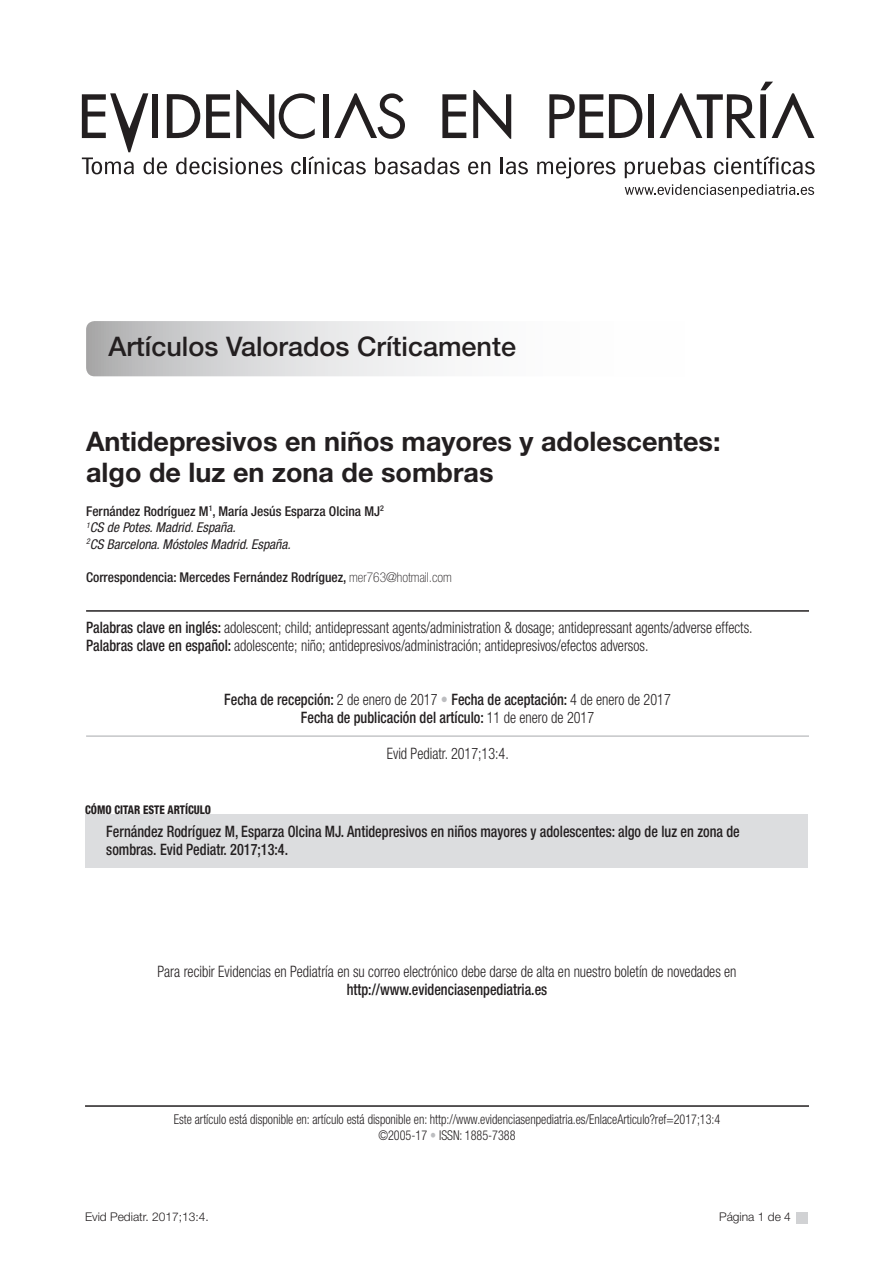
<style>
.page{position:relative;width:893px;height:1263px;background:#fff}
.page>*{position:absolute;margin:0;border:0;box-sizing:border-box;transform-origin:0 0}
.t1{font:700 27px/31.5px "Helvetica Neue LT Std";color:#231f20}
.t2{font:500 27px "Helvetica Neue";color:#231f20}
.t3{font:300 condensed 15.75px "Helvetica Neue LT Std";color:#231f20;scale:.9 1}
.t4{font:500 condensed 15.75px/18px "Helvetica Neue LT Std";color:#231f20;scale:.9 1}
.t5{font:300 condensed 13.5px/16.5px "Helvetica Neue LT Std";color:#231f20;text-align:center;scale:.9 1}
.t6{font:500 condensed 13.5px "Helvetica Neue LT Std";color:#231f20}
.t7{font:italic condensed 13.5px "Helvetica Neue LT Std";color:#231f20}
.t8{font:300 12px "Helvetica Neue";color:#231f20}
.t9{font:800 condensed 12px "Helvetica Neue LT Std";color:#231f20;scale:.9 1}
.s1{font-weight:100}
.s2{font-weight:500}
.s3{font-weight:300}
.s4{font-weight:300;color:#bcbdc0}
.s5{color:#bcbdc0}
</style>
<div class="page">
<div style="left:797px;top:1212px;width:11px;height:11px;background:#d1d2d4"></div>
<svg style="left:537px;top:158px;width:78px;height:20px"></svg>
<svg style="left:625px;top:157px;width:80px;height:21px"></svg>
<svg style="left:714px;top:156px;width:101px;height:18px"></svg>
<svg style="left:625px;top:184px;width:189px;height:13px"></svg>
<svg style="left:549px;top:94px;width:54px;height:44px"></svg>
<div style="left:648px;top:94px;width:6px;height:44px;background:#231f20"></div>
<svg style="left:609px;top:94px;width:33px;height:44px"></svg>
<svg style="left:660px;top:82px;width:154px;height:56px"></svg>
<svg style="left:82px;top:90px;width:446px;height:84px"></svg>
<svg style="left:86px;top:321px;width:723px;height:55px"></svg>
<hr style="left:86px;top:610px;width:723px;height:2px;background:#231f20">
<hr style="left:86px;top:736px;width:723px;height:1px;background:#a8a9ad">
<div style="left:85px;top:814px;width:723px;height:53px;background:#dcdddf"></div>
<hr style="left:85px;top:1105px;width:724px;height:2px;background:#231f20">
<p class="t2" style="left:108px;top:330px;width:409px">Artículos Valorados Críticamente</p>
<p class="t1" style="left:86px;top:425px;width:636px">Antidepresivos en niños mayores y adolescentes: algo de luz en zona de sombras</p>
<p class="t6" style="left:86px;top:503px;width:299px">Fernández Rodríguez M<sup>1</sup>, María Jesús Esparza Olcina MJ<sup>2</sup></p>
<p class="t7" style="left:86px;top:520px;width:151px"><sup>1</sup>CS de Potes. Madrid. España.</p>
<p class="t7" style="left:86px;top:536px;width:206px"><sup>2</sup>CS Barcelona. Móstoles Madrid. España.</p>
<p class="t6" style="left:86px;top:569px;width:367px">Correspondencia: Mercedes Fernández Rodríguez, <span class="s1">mer763@hotmail.com</span></p>
<p class="t3" style="left:86px;top:618px;width:742px"><span class="s2">Palabras clave en inglés:</span> adolescent; child; antidepressant agents/administration &amp; dosage; antidepressant agents/adverse effects.</p>
<p class="t3" style="left:86px;top:636px;width:626px"><span class="s2">Palabras clave en español:</span> adolescente; niño; antidepresivos/administración; antidepresivos/efectos adversos.</p>
<p class="t4" style="left:224px;top:690px;width:498px">Fecha de recepción: <span class="s3">2 de enero de 2017</span> <span class="s4">•</span> Fecha de aceptación: <span class="s3">4 de enero de 2017</span></p>
<p class="t4" style="left:301px;top:708px;width:327px">Fecha de publicación del artículo: <span class="s3">11 de enero de 2017</span></p>
<p class="t3" style="left:387px;top:744px;width:137px">Evid Pediatr. 2017;13:4.</p>
<p class="t9" style="left:85px;top:803px;width:141px">CÓMO CITAR ESTE ARTÍCULO</p>
<p class="t4" style="left:106px;top:822px;width:705px">Fernández Rodríguez M, Esparza Olcina MJ. Antidepresivos en niños mayores y adolescentes: algo de luz en zona de sombras. Evid Pediatr. 2017;13:4.</p>
<p class="t3" style="left:157px;top:962px;width:645px">Para recibir Evidencias en Pediatría en su correo electrónico debe darse de alta en nuestro boletín de novedades en</p>
<p class="t4" style="left:347px;top:980px;width:224px">http://www.evidenciasenpediatria.es</p>
<p class="t5" style="left:174px;top:1111px;width:609px">Este artículo está disponible en: artículo está disponible en: http://www.evidenciasenpediatria.es/EnlaceArticulo?ref=2017;13:4 ©2005-17 <span class="s5">•</span> ISSN: 1885-7388</p>
<p class="t8" style="left:85px;top:1210px;width:125px">Evid Pediatr. 2017;13:4.</p>
<p class="t8" style="left:719px;top:1210px;width:73px">Página 1 de 4</p>
</div>
